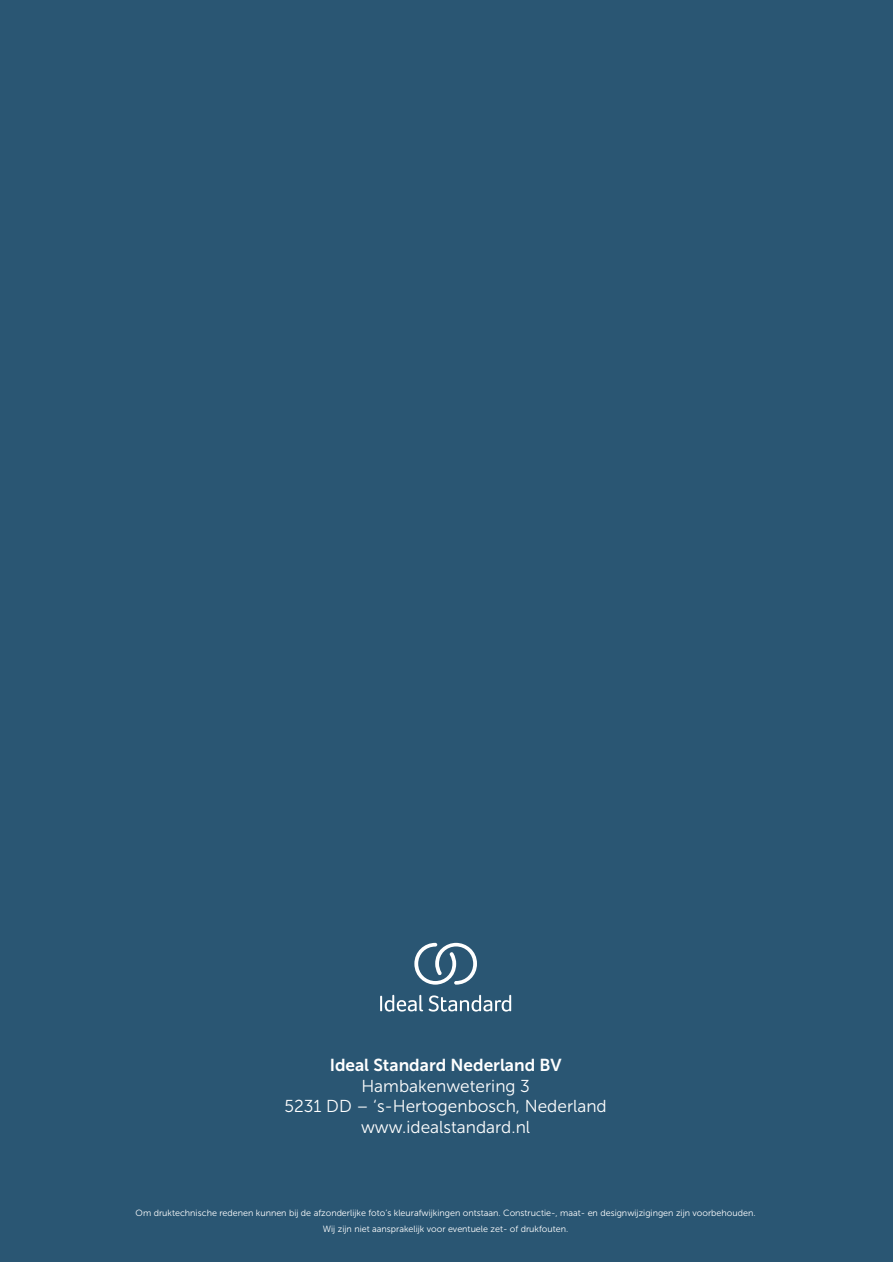
<style>
.page{position:relative;width:893px;height:1263px;background:#fff}
.page>*{position:absolute;margin:0;border:0;box-sizing:border-box;transform-origin:0 0}
.t1{font:17.25px/20.7px "Museo Sans 300";color:#fff;text-align:center}
.t2{font:17.25px "Museo Sans 700";color:#fff}
.t3{font:9px/16.5px "Museo Sans 300";color:#fff;text-align:center}
</style>
<div class="page">
<div style="left:0;top:0;width:892px;height:1262px;background:#2a5673"></div>
<svg style="left:429px;top:995px;width:82px;height:16px"></svg>
<svg style="left:380px;top:995px;width:43px;height:16px"></svg>
<svg style="left:414px;top:943px;width:63px;height:42px"></svg>
<h1 class="t2" style="left:330px;top:1055px;width:233px">Ideal Standard Nederland BV</h1>
<h1 class="t1" style="left:284px;top:1075px;width:324px">Hambakenwetering 3<br>5231 DD – ‘s-Hertogenbosch, Nederland www.idealstandard.nl</h1>
<p class="t3" style="left:136px;top:1204px;width:621px">Om druktechnische redenen kunnen bij de afzonderlijke foto‘s kleurafwijkingen ontstaan. Constructie-, maat- en designwijzigingen zijn voorbehouden.<br>Wij zijn niet aansprakelijk voor eventuele zet- of drukfouten.</p>
</div>
